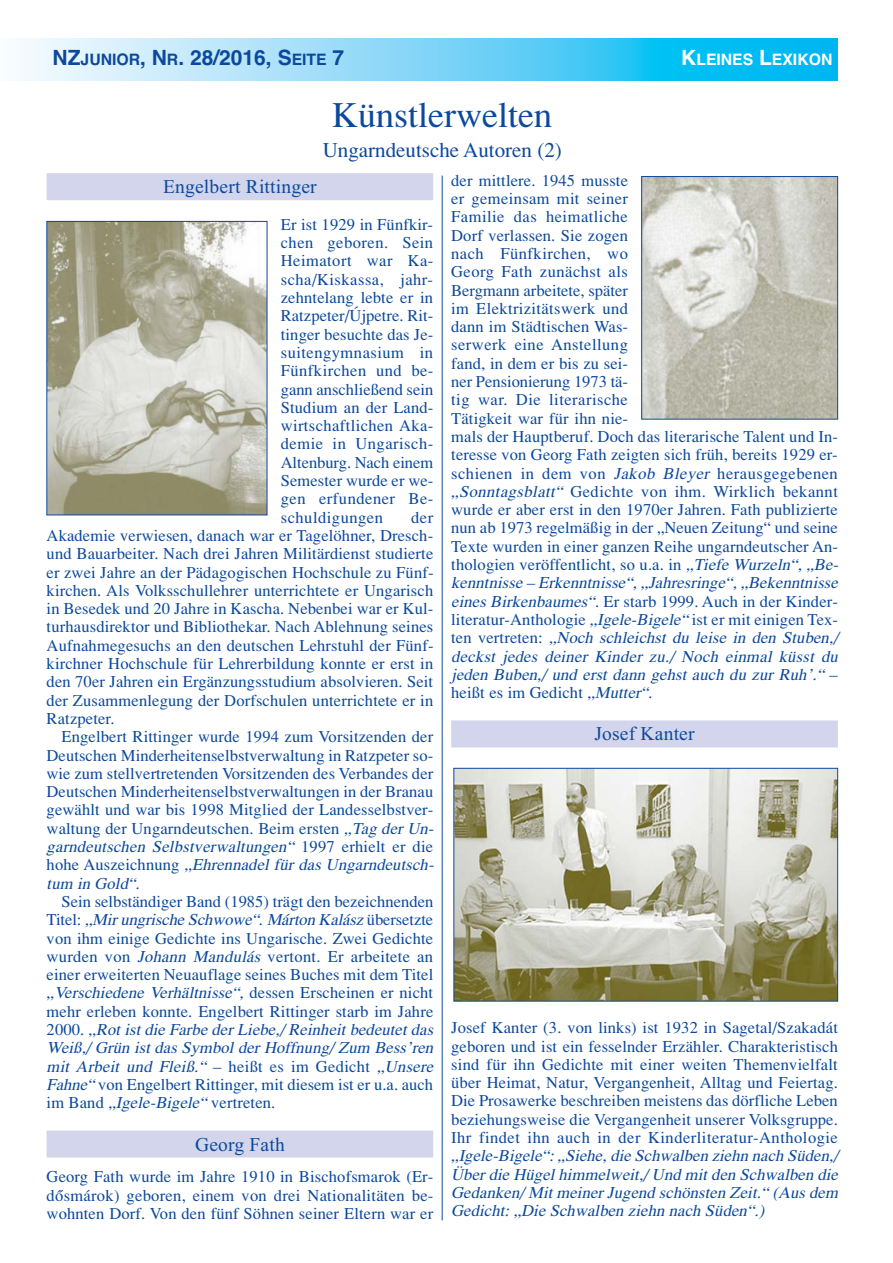
<style>
.page{position:relative;width:893px;height:1263px;background:#fff}
.page>*{position:absolute;margin:0;border:0;box-sizing:border-box;transform-origin:0 0}
.t1{font:36px "Times H Roman";color:#0c499c}
.t2{font:700 21px "Helvetica";color:#0c499c}
.t3{font:21px "Times H Roman";color:#0c499c}
.t4{font:19.5px "Times New Roman";letter-spacing:.01em;color:#0c499c}
.t5{font:16.5px/18.3px "Times H Roman";letter-spacing:.01em;color:#0c499c;text-align:justify}
.t6{font:italic 16.5px/18.3px "Times H Roman";letter-spacing:.01em;color:#0c499c}
.t7{font:700 15.75px "Helvetica";color:#fff}
.s1{font-size:15.75px}
.s2{font-size:21px}
.s3{font-style:italic}
</style>
<div class="page">
<svg style="left:21px;top:38px;width:816px;height:43px;background:#75d5f7"></svg>
<div style="left:47px;top:173px;width:386px;height:27px;background:#d2d5eb"></div>
<div style="left:47px;top:1131px;width:386px;height:27px;background:#d2d5eb"></div>
<div style="left:451px;top:720px;width:386px;height:27px;background:#d2d5eb"></div>
<img style="left:49px;top:223px;width:216px;height:290px">
<img style="left:643px;top:178px;width:192px;height:239px">
<div style="left:641px;top:176px;width:196px;height:243px;border:1px solid #0c499c"></div>
<img style="left:455px;top:770px;width:380px;height:229px">
<div style="left:453px;top:768px;width:384px;height:233px;border:1px solid #0c499c"></div>
<hr style="left:442px;top:176px;width:1px;height:1044px;background:#0c499c">
<p class="t2" style="left:53px;top:50px;width:293px">NZ<span class="s1">JUNIOR</span>, N<span class="s1">R</span>. 28/2016, S<span class="s1">EITE</span> 7</p>
<p class="t7" style="left:681px;top:54px;width:153px"><span class="s2">K</span>LEINES <span class="s2">L</span>EXIKON</p>
<h1 class="t1" style="left:332px;top:103px;width:221px">Künstlerwelten</h1>
<p class="t3" style="left:323px;top:143px;width:241px">Ungarndeutsche Autoren (2)</p>
<p class="t4" style="left:163px;top:180px;width:155px">Engelbert Rittinger</p>
<p class="t5" style="left:281px;top:217px;width:154px">Er ist 1929 in Fünfkir&shy;chen geboren. Sein Heimatort war Ka&shy;scha/Kiskassa, jahr&shy;zehntelang lebte er in Ratzpeter/Újpetre. Rit&shy;tinger besuchte das Je&shy;suitengymnasium in Fünfkirchen und be&shy;gann anschließend sein Studium an der Land&shy;wirtschaftlichen Aka&shy;demie in Ungarisch-Altenburg. Nach einem Semester wurde er we&shy;gen erfundener Be&shy;schuldigungen</p>
<p class="t5" style="left:47px;top:510px;width:388px;text-indent:364px">der Akademie verwiesen, danach war er Tagelöhner, Dresch&shy;und Bauarbeiter. Nach drei Jahren Militärdienst studierte er zwei Jahre an der Pädagogischen Hochschule zu Fünf&shy;kirchen. Als Volksschullehrer unterrichtete er Ungarisch in Besedek und 20 Jahre in Kascha. Nebenbei war er Kul&shy;turhausdirektor und Bibliothekar. Nach Ablehnung seines Aufnahmegesuchs an den deutschen Lehrstuhl der Fünf&shy;kirchner Hochschule für Lehrerbildung konnte er erst in den 70er Jahren ein Ergänzungsstudium absolvieren. Seit der Zusammenlegung der Dorfschulen unterrichtete er in Ratzpeter.</p>
<p class="t5" style="left:47px;top:729px;width:391px;text-align:left;text-indent:15px">Engelbert Rittinger wurde 1994 zum Vorsitzenden der Deutschen Minderheitenselbstverwaltung in Ratzpeter so&shy;wie zum stellvertretenden Vorsitzenden des Verbandes der Deutschen Minderheitenselbstverwaltungen in der Branau gewählt und war bis 1998 Mitglied der Landesselbstver&shy;waltung der Ungarndeutschen. Beim ersten <span class="s3">„Tag der Un&shy;garndeutschen Selbstverwaltungen“</span> 1 9 9 7 e r h i e l t e r d i e h o h e A u s z e i c h n u n g <span class="s3">„Ehrennadel für das Ungarndeutsch&shy;tum in Gold “.</span></p>
<p class="t5" style="left:47px;top:894px;width:391px;text-align:left;text-indent:15px">Sein selbständiger Band (1985) trägt den bezeichnenden Ti t e l : <span class="s3">„Mirungrische Schwowe“</span>. <span class="s3">Márton Kalász</span> ü b e r s e t z t e von ihm einige Gedichte ins Ungarische. Zwei Gedichte wurden von <span class="s3">Johann Mandulás</span> vertont. Er arbeitete an einer erweiterten Neuauflage seines Buches mit dem Titel <span class="s3">„Verschiedene Verhältnisse“,</span> dessen Erscheinen er nicht mehr erleben konnte. Engelbert Rittinger starb im Jahre 2 0 0 0 . <span class="s3">„Rot ist die Farbe der Liebe,/ Reinheit bedeutet das Weiß,/ Grün ist das Symbol der Hoffnung/ Zum Bess’ren mit Arbeit und Fleiß.“</span> – h e i ß t e s i m G e d i c h t <span class="s3">„Unsere Fahne“</span>von Engelbert Rittinger, mit diesem ist er u.a. auch im Band <span class="s3">„Igele-Bigele“</span>vertreten.</p>
<p class="t4" style="left:195px;top:1137px;width:91px">Georg Fath</p>
<p class="t5" style="left:47px;top:1169px;width:388px">Georg Fath wurde im Jahre 1910 in Bischofsmarok (Er&shy;dôsmárok) geboren, einem von drei Nationalitäten be&shy;wohnten Dorf. Von den fünf Söhnen seiner Eltern war er</p>
<p class="t5" style="left:451px;top:173px;width:391px;text-align:left">der mittlere. 1945 musste<br>er gemeinsam mit seiner<br>Familie das heimatliche<br>Dorf verlassen. Sie zogen<br>nach Fünfkirchen, wo<br>Georg Fath zunächst als<br>Bergmann arbeitete, später<br>im Elektrizitätswerk und<br>dann im Städtischen Was-<br>serwerk eine Anstellung<br>fand, in dem er bis zu sei-<br>ner Pensionierung 1973 tä-<br>tig war. Die literarische<br>Tätigkeit war für ihn nie-<br>mals der Hauptberuf. Doch das literarische Talent und In&shy;teresse von Georg Fath zeigten sich früh, bereits 1929 er&shy;schienen in dem von <span class="s3">Jakob Bleyer</span> herausgegebenen <span class="s3">„Sonntagsblatt“</span> Gedichte von ihm. Wirklich bekannt wurde er aber erst in den 1970er Jahren. Fath publizierte nun ab 1973 regelmäßig in der „Neuen Zeitung“ und seine Texte wurden in einer ganzen Reihe ungarndeutscher An&shy;thologien veröffentlicht, so u.a. in <span class="s3">„Tiefe Wurzeln“, „Be&shy;kenntnisse – Erkenntnisse“,„Jahresringe“,„Bekenntnisse eines Birkenbaumes“</span>. Er starb 1999. Auch in der Kinder&shy;literatur-Anthologie <span class="s3">„Igele-Bigele“</span> ist er mit einigen Tex&shy;t e n v e r t r e t e n : <span class="s3">„Noch schleichst du leise in den Stuben,/ deckst jedes deiner Kinder zu./ Noch einmal küsst du jeden Buben,/ und erst dann gehst auch du zur Ruh ’.“</span> – heißt es im Gedicht <span class="s3">„Mutter“.</span></p>
<p class="t4" style="left:594px;top:727px;width:102px">Josef Kanter</p>
<p class="t5" style="left:451px;top:1020px;width:388px">Josef Kanter (3. von links) ist 1932 in Sagetal/Szakadát geboren und ist ein fesselnder Erzähler. Charakteristisch sind für ihn Gedichte mit einer weiten Themenvielfalt über Heimat, Natur, Vergangenheit, Alltag und Feiertag.<br>Die Prosawerke beschreiben meistens das dörfliche Leben beziehungsweise die Vergangenheit unserer Volksgruppe.<br>Ihr findet ihn auch in der Kinderliteratur-Anthologie</p>
<p class="t6" style="left:451px;top:1148px;width:391px">„Igele-Bigele“:„Siehe,die Schwalben ziehn nach Süden,/ Über die Hügelhimmelweit,/ Und mitden Schwalben die Gedanken/ Mitmeiner Jugend schönsten Zeit.“ (Aus dem Gedicht: „Die Schwalben ziehn nach Süden“.)</p>
</div>
